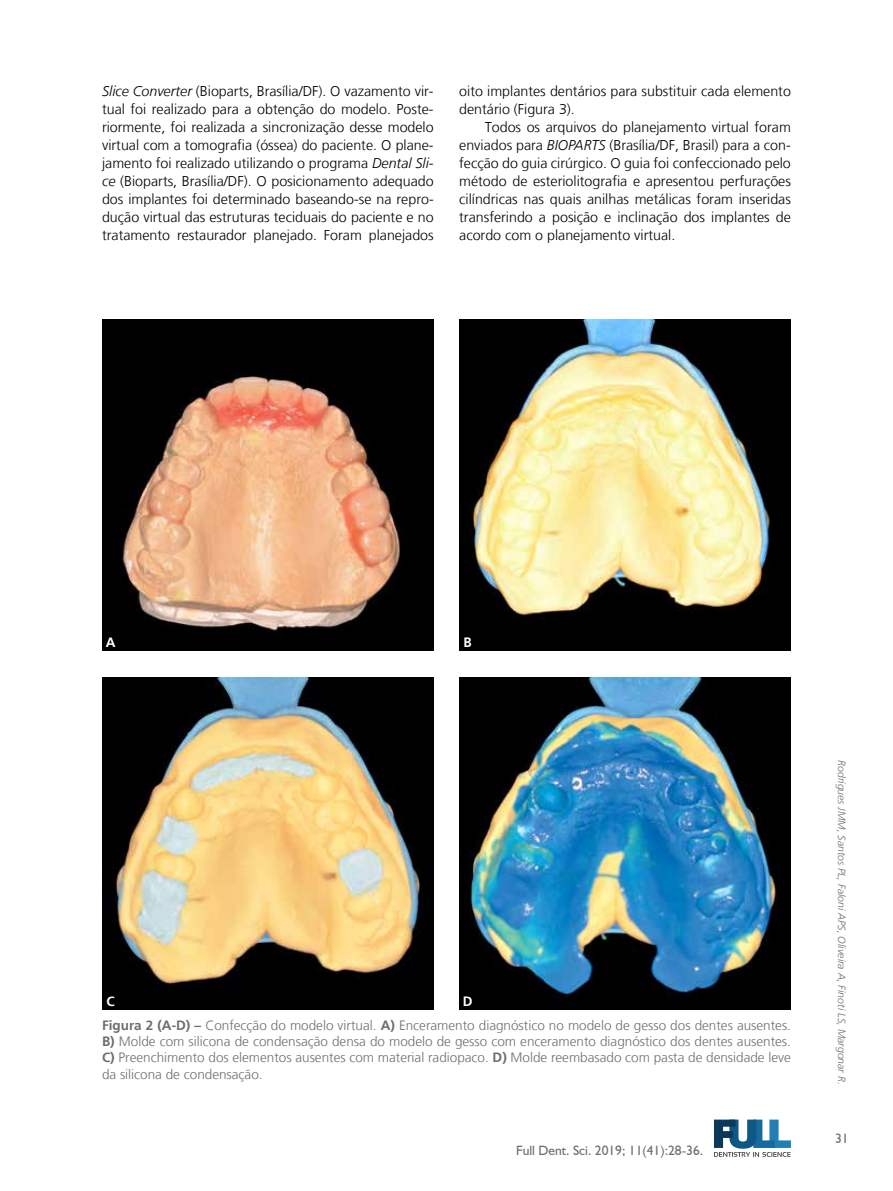
<style>
.page{position:relative;width:893px;height:1191px;background:#fff}
.page>*{position:absolute;margin:0;border:0;box-sizing:border-box;transform-origin:0 0}
.t1{font:300 14.25px/18px "Frutiger LT";color:#000;text-align:justify}
.t2{font:300 13.5px/16.2px "Frutiger LT";color:#6d6e71;text-align:justify}
.t3{font:13.5px "Humanist 521 BT";color:#6d6e71}
.t4{font:700 13.5px "Frutiger LT";color:#fff}
.t5{font:italic 300 10.5px "Frutiger LT";color:#6d6e71}
.s1{font-style:italic}
.s2{font-weight:700}
</style>
<div class="page">
<svg style="left:714px;top:1119px;width:77px;height:37px"></svg>
<img style="left:102px;top:319px;width:332px;height:332px">
<img style="left:459px;top:319px;width:332px;height:332px">
<img style="left:102px;top:677px;width:332px;height:332px">
<img style="left:459px;top:677px;width:332px;height:332px">
<p class="t1" style="left:102px;top:82px;width:333px"><span class="s1">Slice Converter</span> (Bioparts, Brasília/DF). O vazamento vir&shy;tual foi realizado para a obtenção do modelo. Poste&shy;riormente, foi realizada a sincronização desse modelo virtual com a tomografia (óssea) do paciente. O plane&shy;jamento foi realizado utilizando o programa <span class="s1">Dental Sli&shy;ce</span> (Bioparts, Brasília/DF). O posicionamento adequado dos implantes foi determinado baseando-se na repro&shy;dução virtual das estruturas teciduais do paciente e no tratamento restaurador planejado. Foram planejados</p>
<p class="t1" style="left:459px;top:82px;width:333px">oito implantes dentários para substituir cada elemento dentário (Figura 3).</p>
<p class="t1" style="left:459px;top:118px;width:333px;text-indent:26px">Todos os arquivos do planejamento virtual foram enviados para <span class="s1">BIOPARTS</span> (Brasília/DF, Brasil) para a con&shy;fecção do guia cirúrgico. O guia foi confeccionado pelo método de esteriolitografia e apresentou perfurações cilíndricas nas quais anilhas metálicas foram inseridas transferindo a posição e inclinação dos implantes de acordo com o planejamento virtual.</p>
<p class="t4" style="left:106px;top:634px;width:11px">A</p>
<p class="t4" style="left:106px;top:993px;width:10px">C</p>
<p class="t4" style="left:464px;top:634px;width:10px">B</p>
<p class="t4" style="left:463px;top:993px;width:11px">D</p>
<p class="t2" style="left:102px;top:1017px;width:690px"><span class="s2">Figura 2 (A-D) –</span> Confecção do modelo virtual. <span class="s2">A)</span> Enceramento diagnóstico no modelo de gesso dos dentes ausentes.<br><span class="s2">B)</span> Molde com silicona de condensação densa do modelo de gesso com enceramento diagnóstico dos dentes ausentes.<br><span class="s2">C)</span> Preenchimento dos elementos ausentes com material radiopaco. <span class="s2">D)</span> Molde reembasado com pasta de densidade leve da silicona de condensação.</p>
<p class="t3" style="left:516px;top:1142px;width:189px">Full Dent. Sci. 2019; 11(41):28-36.</p>
<p class="t5" style="left:848px;top:760px;width:326px;rotate:90deg">Rodrigues JMM, Santos PL, Faloni APS, Oliveira A, Finoti LS, Margonar R.</p>
<p class="t3" style="left:835px;top:1130px;width:15px">31</p>
</div>
